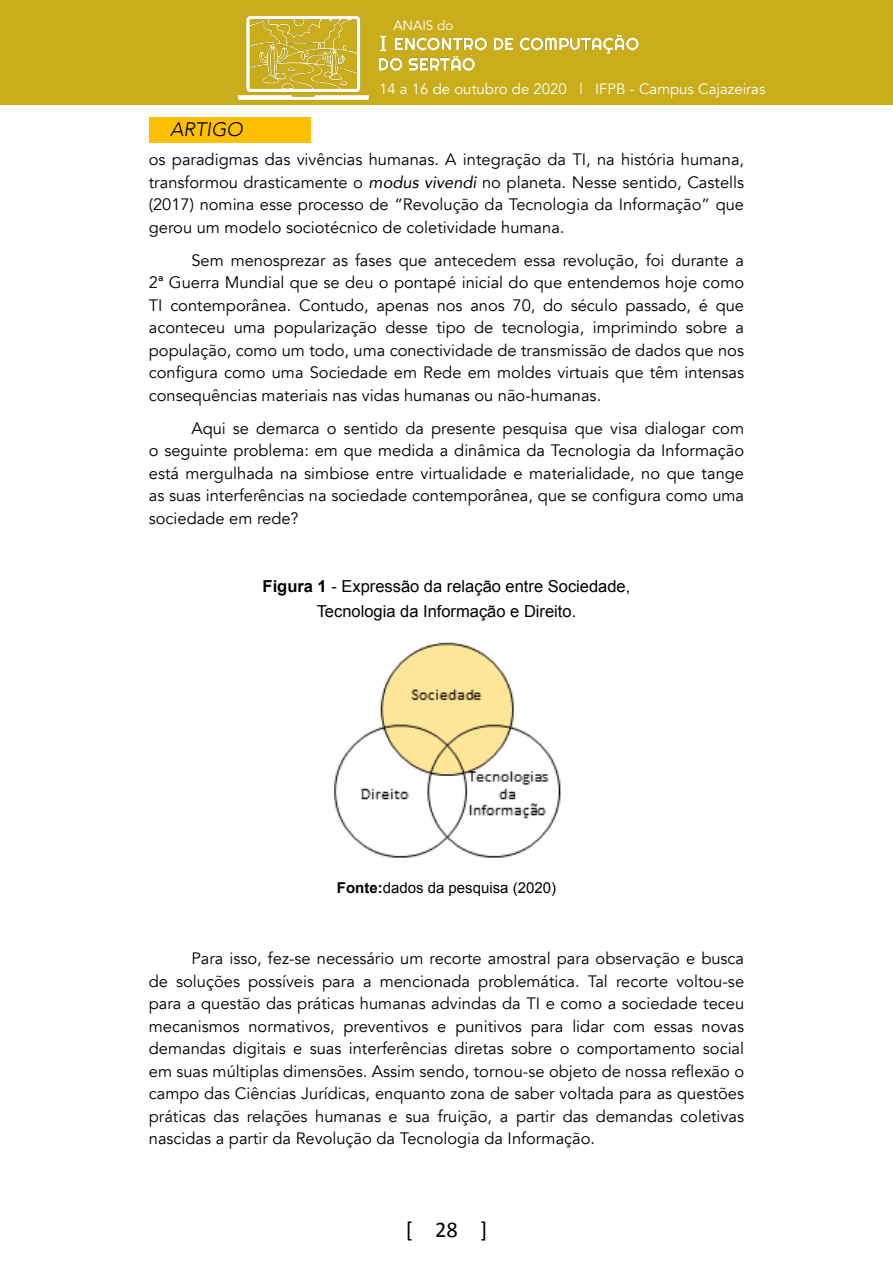
<style>
.page{position:relative;width:893px;height:1263px;background:#fff}
.page>*{position:absolute;margin:0;border:0;box-sizing:border-box;transform-origin:0 0}
.t1{font:22.5px "Calibri";color:#000}
.t2{font:22.5px "Plantagenet Cherokee";color:#fff}
.t3{font:italic 300 19.5px "Avenir";color:#000}
.t4{font:16.5px/22.5px "Avenir";color:#000;text-align:justify}
.t5{font:16.5px/24.8px "Arial";color:#000;text-align:center}
.t6{font:15px "Avenir";color:#fff}
.t7{font:15px "Arial";color:#000}
.t8{font:13.5px "Avenir";color:#fff}
.s1{font-style:italic}
.s2{font-weight:700}
</style>
<div class="page">
<div style="left:149px;top:117px;width:161px;height:26px;background:#ffc000"></div>
<div style="left:0;top:0;width:893px;height:104px;background:#caad1a"></div>
<img style="left:394px;top:35px;width:245px;height:19px">
<img style="left:378px;top:56px;width:97px;height:15px">
<img style="left:237px;top:15px;width:132px;height:85px">
<img style="left:334px;top:642px;width:227px;height:216px">
<p class="t8" style="left:393px;top:17px;width:62px">ANAIS do</p>
<h1 class="t2" style="left:379px;top:30px;width:10px">I</h1>
<p class="t3" style="left:170px;top:118px;width:74px">ARTIGO</p>
<p class="t6" style="left:379px;top:80px;width:388px">14 a 16 de outubro de 2020 | IFPB - Campus Cajazeiras</p>
<p class="t4" style="left:149px;top:149px;width:597px">os paradigmas das vivências humanas. A integração da TI, na história humana, transformou drasticamente o <span class="s1">modus vivendi</span> no planeta. Nesse sentido, Castells (2017) nomina esse processo de “Revolução da Tecnologia da Informação” que gerou um modelo sociotécnico de coletividade humana.</p>
<p class="t4" style="left:149px;top:249px;width:597px;text-indent:43px">Sem menosprezar as fases que antecedem essa revolução, foi durante a 2ª Guerra Mundial que se deu o pontapé inicial do que entendemos hoje como TI contemporânea. Contudo, apenas nos anos 70, do século passado, é que aconteceu uma popularização desse tipo de tecnologia, imprimindo sobre a população, como um todo, uma conectividade de transmissão de dados que nos configura como uma Sociedade em Rede em moldes virtuais que têm intensas consequências materiais nas vidas humanas ou não-humanas.</p>
<p class="t4" style="left:149px;top:417px;width:597px;text-indent:43px">Aqui se demarca o sentido da presente pesquisa que visa dialogar com o seguinte problema: em que medida a dinâmica da Tecnologia da Informação está mergulhada na simbiose entre virtualidade e materialidade, no que tange as suas interferências na sociedade contemporânea, que se configura como uma sociedade em rede?</p>
<p class="t5" style="left:263px;top:574px;width:369px"><span class="s2">Figura 1</span> - Expressão da relação entre Sociedade,<br>Tecnologia da Informação e Direito.</p>
<p class="t7" style="left:337px;top:878px;width:221px"><span class="s2">Fonte:</span>dados da pesquisa (2020)</p>
<p class="t4" style="left:149px;top:948px;width:597px;text-indent:43px">Para isso, fez-se necessário um recorte amostral para observação e busca de soluções possíveis para a mencionada problemática. Tal recorte voltou-se para a questão das práticas humanas advindas da TI e como a sociedade teceu mecanismos normativos, preventivos e punitivos para lidar com essas novas demandas digitais e suas interferências diretas sobre o comportamento social em suas múltiplas dimensões. Assim sendo, tornou-se objeto de nossa reflexão o campo das Ciências Jurídicas, enquanto zona de saber voltada para as questões práticas das relações humanas e sua fruição, a partir das demandas coletivas nascidas a partir da Revolução da Tecnologia da Informação.</p>
<h1 class="t1" style="left:406px;top:1216px;width:83px">[ 28 ]</h1>
</div>
